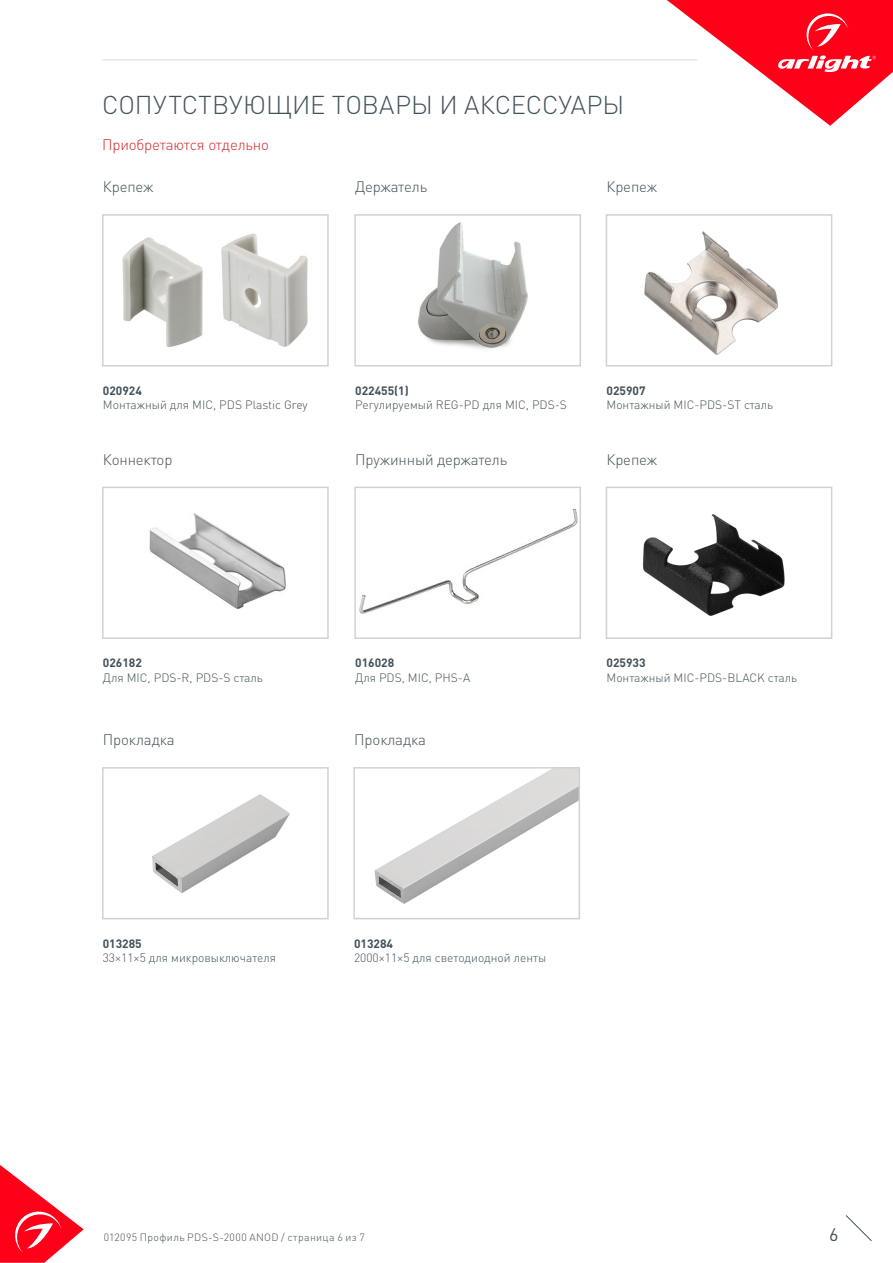
<style>
.page{position:relative;width:893px;height:1263px;background:#fff}
.page>*{position:absolute;margin:0;border:0;box-sizing:border-box;transform-origin:0 0}
.t1{font:300 25.5px "DIN Pro";color:#425159}
.t2{font:18px "DIN Pro";color:#425159}
.t3{font:300 15px "DIN Pro";letter-spacing:-.01em;color:#425159}
.t4{font:300 15px "DIN Pro";letter-spacing:-.01em;color:#d5262a}
.t5{font:300 12px "DIN Pro";color:#425159}
.t6{font:700 12px "DIN Pro";color:#425159}
.t7{font:300 10.5px "DIN Pro";letter-spacing:.04em;color:#425159}
</style>
<div class="page">
<svg style="left:0;top:1165px;width:84px;height:98px"></svg>
<svg style="left:845px;top:1215px;width:27px;height:26px"></svg>
<svg style="left:667px;top:0;width:226px;height:126px"></svg>
<hr style="left:102px;top:60px;width:595px;height:1px;background:#dcdddf">
<img style="left:359px;top:509px;width:219px;height:105px">
<div style="left:354px;top:487px;width:227px;height:152px;border:2px solid #d1d2d4"></div>
<img style="left:122px;top:233px;width:186px;height:114px">
<div style="left:102px;top:214px;width:227px;height:152px;border:2px solid #d1d2d4"></div>
<img style="left:152px;top:794px;width:138px;height:99px">
<div style="left:102px;top:767px;width:227px;height:152px;border:2px solid #d1d2d4"></div>
<img style="left:374px;top:770px;width:203px;height:134px">
<div style="left:353px;top:767px;width:227px;height:152px;border:2px solid #d1d2d4"></div>
<img style="left:644px;top:231px;width:134px;height:124px">
<div style="left:606px;top:214px;width:226px;height:152px;border:2px solid #d1d2d4"></div>
<img style="left:643px;top:514px;width:142px;height:102px">
<div style="left:606px;top:487px;width:226px;height:152px;border:2px solid #d1d2d4"></div>
<img style="left:418px;top:222px;width:110px;height:128px">
<div style="left:354px;top:214px;width:227px;height:152px;border:2px solid #d1d2d4"></div>
<img style="left:149px;top:513px;width:137px;height:96px">
<div style="left:102px;top:487px;width:227px;height:152px;border:2px solid #d1d2d4"></div>
<p class="t1" style="left:102px;top:87px;width:524px">СОПУТСТВУЮЩИЕ ТОВАРЫ И АКСЕССУАРЫ</p>
<p class="t4" style="left:102px;top:134px;width:168px">Приобретаются отдельно</p>
<p class="t3" style="left:103px;top:177px;width:52px">Крепеж</p>
<p class="t3" style="left:355px;top:177px;width:73px">Держатель</p>
<p class="t3" style="left:606px;top:177px;width:52px">Крепеж</p>
<p class="t6" style="left:103px;top:382px;width:41px">020924</p>
<p class="t5" style="left:103px;top:397px;width:206px">Монтажный для MIC, PDS Plastic Grey</p>
<p class="t3" style="left:103px;top:449px;width:71px">Коннектор</p>
<p class="t6" style="left:355px;top:382px;width:55px">022455(1)</p>
<p class="t5" style="left:355px;top:397px;width:213px">Регулируемый REG-PD для MIC, PDS-S</p>
<p class="t3" style="left:355px;top:449px;width:154px">Пружинный держатель</p>
<p class="t6" style="left:606px;top:382px;width:41px">025907</p>
<p class="t5" style="left:606px;top:397px;width:168px">Монтажный MIC-PDS-ST сталь</p>
<p class="t3" style="left:606px;top:449px;width:52px">Крепеж</p>
<p class="t6" style="left:103px;top:655px;width:41px">026182</p>
<p class="t5" style="left:103px;top:669px;width:162px">Для MIC, PDS-R, PDS-S сталь</p>
<p class="t6" style="left:355px;top:655px;width:41px">016028</p>
<p class="t5" style="left:355px;top:669px;width:117px">Для PDS, MIC, PHS-A</p>
<p class="t3" style="left:103px;top:729px;width:73px">Прокладка</p>
<p class="t3" style="left:354px;top:729px;width:73px">Прокладка</p>
<p class="t6" style="left:606px;top:655px;width:41px">025933</p>
<p class="t5" style="left:606px;top:669px;width:192px">Монтажный MIC-PDS-BLACK сталь</p>
<p class="t6" style="left:103px;top:935px;width:41px">013285</p>
<p class="t5" style="left:103px;top:949px;width:175px">33×11×5 для микровыключателя</p>
<p class="t6" style="left:354px;top:935px;width:41px">013284</p>
<p class="t5" style="left:354px;top:949px;width:194px">2000×11×5 для светодиодной ленты</p>
<p class="t7" style="left:104px;top:1230px;width:263px">012095 Профиль PDS-S-2000 ANOD / страница 6 из 7</p>
<h2 class="t2" style="left:829px;top:1222px;width:11px">6</h2>
</div>
